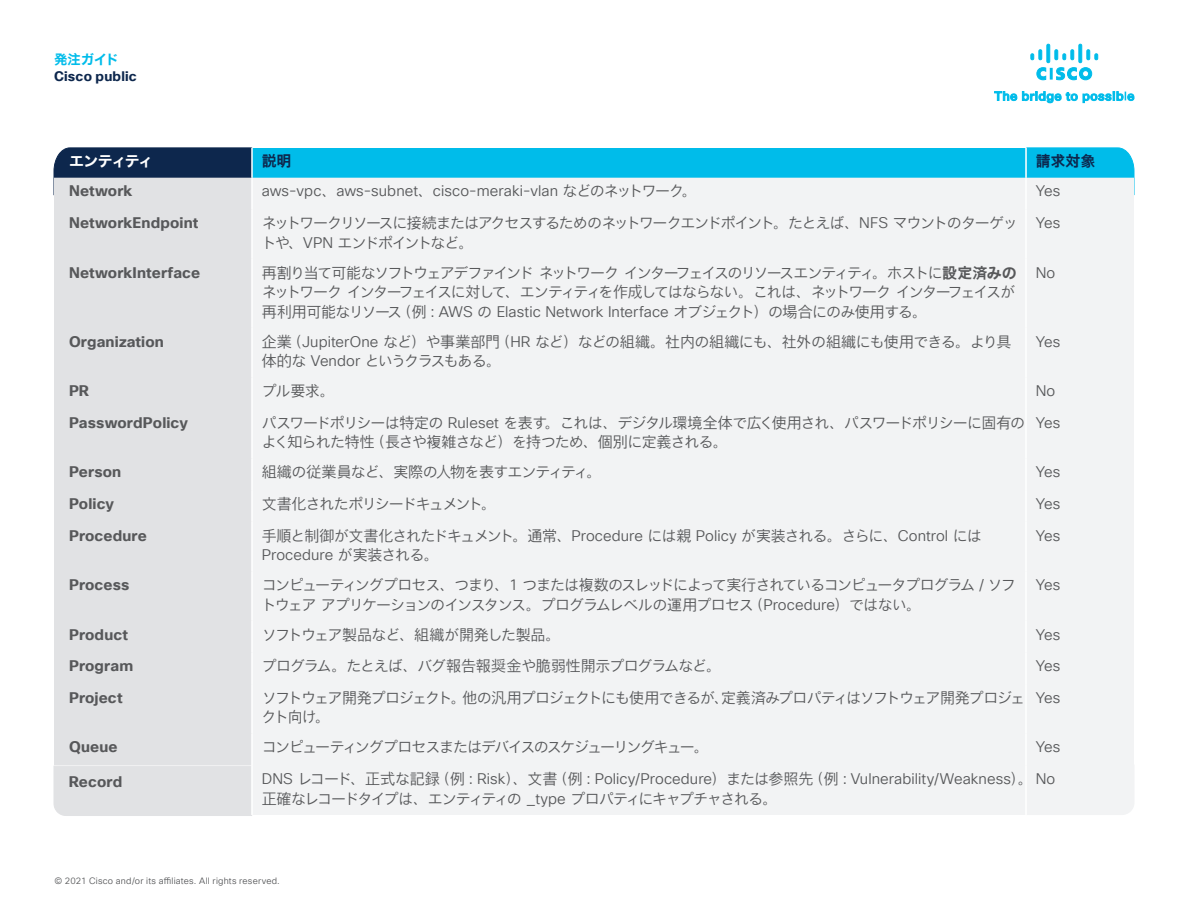
<style>
.page{position:relative;width:1188px;height:918px;background:#fff}
.page>*{position:absolute;margin:0;border:0;box-sizing:border-box;transform-origin:0 0}
.P_-_Paragraph_Style7{font:15px/19.5px "Cisco Sans JPN Light";letter-spacing:-.075em;color:#57585a}
.P_-_Paragraph_Style7-2{font:15px/19.5px "Cisco Sans JPN Light";letter-spacing:-.045em;color:#57585a}
.P_-_Paragraph_Style8{font:700 15px "Cisco Sans TT";letter-spacing:.01em;color:#57585a}
.P_-_Paragraph_Style7-3{font:15px "Cisco Sans TT Light";letter-spacing:.005em;color:#57585a}
.P_-_Paragraph_Style7-4{font:15px "Cisco Sans JPN Light";letter-spacing:-.1em;color:#57585a}
.P_-_Paragraph_Style7-5{font:15px "Cisco Sans JPN Light";letter-spacing:-.03em;color:#57585a}
.P_-_Paragraph_Style8-2{font:15px "Cisco Sans JPN Bold";letter-spacing:-.105em;color:#fff}
.P_-_Paragraph_Style7-6{font:15px "Cisco Sans JPN Bold";letter-spacing:-.005em;color:#0d274d}
.Paragraph_Style1{font:700 13.5px "Cisco Sans TT";letter-spacing:.015em;color:#0d274d}
.Paragraph_Style1-2{font:13.5px "Cisco Sans JPN Bold";letter-spacing:-.03em;color:#00bcea}
.P_-_Paragraph_Style1{font:9px "Cisco Sans TT Light";letter-spacing:.025em;color:#57585a}
.s1{font-family:"Cisco Sans JPN Light"}
.s2{font-family:"Cisco Sans TT Light"}
.s3{font-family:"Cisco Sans JPN Bold"}
</style>
<div class="page">
<svg style="left:995px;top:92px;width:82px;height:11px"></svg>
<svg style="left:1083px;top:92px;width:51px;height:11px"></svg>
<svg style="left:1031px;top:44px;width:67px;height:36px"></svg>
<div style="left:54px;top:148px;width:197px;height:30px;background:#0d274d"></div>
<div style="left:1027px;top:148px;width:107px;height:30px;background:#00bcea"></div>
<div style="left:54px;top:766px;width:198px;height:50px;background:#e1e2e4"></div>
<div style="left:252px;top:148px;width:774px;height:30px;background:#00bcea"></div>
<div style="left:54px;top:178px;width:197px;height:587px;background:#e1e2e4"></div>
<div style="left:253px;top:178px;width:881px;height:637px;background:#f2f3f4"></div>
<hr style="left:251px;top:148px;width:2px;height:30px;background:#fff">
<hr style="left:1025px;top:148px;width:2px;height:30px;background:#fff">
<hr style="left:1025px;top:178px;width:2px;height:31px;background:#fff">
<hr style="left:1025px;top:209px;width:2px;height:50px;background:#fff">
<hr style="left:1025px;top:259px;width:2px;height:69px;background:#fff">
<hr style="left:1025px;top:328px;width:2px;height:49px;background:#fff">
<hr style="left:1025px;top:377px;width:2px;height:32px;background:#fff">
<hr style="left:1025px;top:409px;width:2px;height:49px;background:#fff">
<hr style="left:1025px;top:458px;width:2px;height:32px;background:#fff">
<hr style="left:1025px;top:490px;width:2px;height:32px;background:#fff">
<hr style="left:1025px;top:522px;width:2px;height:49px;background:#fff">
<hr style="left:1025px;top:571px;width:2px;height:50px;background:#fff">
<hr style="left:1025px;top:621px;width:2px;height:31px;background:#fff">
<hr style="left:1025px;top:652px;width:2px;height:32px;background:#fff">
<hr style="left:1025px;top:684px;width:2px;height:50px;background:#fff">
<hr style="left:1025px;top:734px;width:2px;height:31px;background:#fff">
<hr style="left:251px;top:765px;width:2px;height:50px;background:#fff">
<hr style="left:1025px;top:765px;width:2px;height:50px;background:#fff">
<p class="Paragraph_Style1-2" style="left:54px;top:51px;width:66px">発注ガイド</p>
<p class="Paragraph_Style1" style="left:54px;top:67px;width:84px">Cisco public</p>
<p class="P_-_Paragraph_Style8-2" style="left:69px;top:151px;width:86px">エンティティ</p>
<p class="P_-_Paragraph_Style7-6" style="left:262px;top:151px;width:31px">説明</p>
<p class="P_-_Paragraph_Style7-6" style="left:1036px;top:151px;width:61px">請求対象</p>
<p class="P_-_Paragraph_Style8" style="left:69px;top:181px;width:65px">Network</p>
<p class="P_-_Paragraph_Style7-3" style="left:262px;top:181px;width:436px">aws-vpc<span class="s1">、</span>aws-subnet<span class="s1">、</span>cisco-meraki-vlan <span class="s1">などのネットワーク。</span></p>
<p class="P_-_Paragraph_Style7-3" style="left:1036px;top:181px;width:26px">Yes</p>
<p class="P_-_Paragraph_Style8" style="left:69px;top:213px;width:131px">NetworkEndpoint</p>
<p class="P_-_Paragraph_Style7" style="left:262px;top:214px;width:758px">ネットワークリソースに接続またはアクセスするためのネットワークエンドポイント。たとえば、<span class="s2">NFS</span> マウントのターゲットや、<span class="s2">VPN</span> エンドポイントなど。</p>
<p class="P_-_Paragraph_Style7-3" style="left:1036px;top:213px;width:26px">Yes</p>
<p class="P_-_Paragraph_Style8" style="left:69px;top:263px;width:133px">NetworkInterface</p>
<p class="P_-_Paragraph_Style7" style="left:262px;top:264px;width:756px;text-align:justify">再割り当て可能なソフトウェアデファインドネットワークインターフェイスのリソースエンティティ。ホストに<span class="s3">設定済みの</span>ネットワークインターフェイスに対して、エンティティを作成してはならない。これは、ネットワークインターフェイスが再利用可能なリソース（例：<span class="s2">AWS</span> の <span class="s2">Elastic Network Interface</span> オブジェクト）の場合にのみ使用する。</p>
<p class="P_-_Paragraph_Style7-3" style="left:1036px;top:263px;width:21px">No</p>
<p class="P_-_Paragraph_Style8" style="left:69px;top:332px;width:96px">Organization</p>
<p class="P_-_Paragraph_Style7-2" style="left:262px;top:333px;width:751px">企業（<span class="s2">JupiterOne</span> など）や事業部門（<span class="s2">HR</span> など）などの組織。社内の組織にも、社外の組織にも使用できる。より具体的な <span class="s2">Vendor</span> というクラスもある。</p>
<p class="P_-_Paragraph_Style7-3" style="left:1036px;top:332px;width:26px">Yes</p>
<p class="P_-_Paragraph_Style8" style="left:69px;top:381px;width:22px">PR</p>
<p class="P_-_Paragraph_Style7" style="left:262px;top:382px;width:75px">プル要求。</p>
<p class="P_-_Paragraph_Style7-3" style="left:1036px;top:381px;width:21px">No</p>
<p class="P_-_Paragraph_Style8" style="left:69px;top:413px;width:121px">PasswordPolicy</p>
<p class="P_-_Paragraph_Style7" style="left:262px;top:414px;width:765px">パスワードポリシーは特定の <span class="s2">Ruleset</span> を表す。これは、デジタル環境全体で広く使用され、パスワードポリシーに固有のよく知られた特性（長さや複雑さなど）を持つため、個別に定義される。</p>
<p class="P_-_Paragraph_Style7-3" style="left:1036px;top:413px;width:26px">Yes</p>
<p class="P_-_Paragraph_Style8" style="left:69px;top:462px;width:54px">Person</p>
<p class="P_-_Paragraph_Style7-2" style="left:262px;top:463px;width:341px">組織の従業員など、実際の人物を表すエンティティ。</p>
<p class="P_-_Paragraph_Style7-3" style="left:1036px;top:462px;width:26px">Yes</p>
<p class="P_-_Paragraph_Style8" style="left:69px;top:494px;width:47px">Policy</p>
<p class="P_-_Paragraph_Style7" style="left:262px;top:495px;width:236px">文書化されたポリシードキュメント。</p>
<p class="P_-_Paragraph_Style7-3" style="left:1036px;top:494px;width:26px">Yes</p>
<p class="P_-_Paragraph_Style8" style="left:69px;top:526px;width:79px">Procedure</p>
<p class="P_-_Paragraph_Style7" style="left:262px;top:527px;width:721px">手順と制御が文書化されたドキュメント。通常、<span class="s2">Procedure</span> には親 <span class="s2">Policy</span> が実装される。さらに、<span class="s2">Control</span> には<br><span class="s2">Procedure</span> が実装される。</p>
<p class="P_-_Paragraph_Style7-3" style="left:1036px;top:526px;width:26px">Yes</p>
<p class="P_-_Paragraph_Style8" style="left:69px;top:575px;width:62px">Process</p>
<p class="P_-_Paragraph_Style7" style="left:262px;top:576px;width:756px">コンピューティングプロセス、つまり、<span class="s2">1</span> つまたは複数のスレッドによって実行されているコンピュータプログラム <span class="s2">/</span> ソフトウェアアプリケーションのインスタンス。プログラムレベルの運用プロセス（<span class="s2">Procedure</span>）ではない。</p>
<p class="P_-_Paragraph_Style7-3" style="left:1036px;top:575px;width:26px">Yes</p>
<p class="P_-_Paragraph_Style8" style="left:69px;top:625px;width:61px">Product</p>
<p class="P_-_Paragraph_Style7-5" style="left:262px;top:625px;width:300px">ソフトウェア製品など、組織が開発した製品。</p>
<p class="P_-_Paragraph_Style7-3" style="left:1036px;top:625px;width:26px">Yes</p>
<p class="P_-_Paragraph_Style8" style="left:69px;top:656px;width:66px">Program</p>
<p class="P_-_Paragraph_Style7-2" style="left:262px;top:657px;width:461px">プログラム。たとえば、バグ報告報奨金や脆弱性開示プログラムなど。</p>
<p class="P_-_Paragraph_Style7-3" style="left:1036px;top:656px;width:26px">Yes</p>
<p class="P_-_Paragraph_Style8" style="left:69px;top:688px;width:55px">Project</p>
<p class="P_-_Paragraph_Style7" style="left:262px;top:689px;width:765px">ソフトウェア開発プロジェクト。他の汎用プロジェクトにも使用できるが、定義済みプロパティはソフトウェア開発プロジェクト向け。</p>
<p class="P_-_Paragraph_Style7-3" style="left:1036px;top:688px;width:26px">Yes</p>
<p class="P_-_Paragraph_Style8" style="left:69px;top:737px;width:50px">Queue</p>
<p class="P_-_Paragraph_Style7-4" style="left:262px;top:738px;width:449px">コンピューティングプロセスまたはデバイスのスケジューリングキュー。</p>
<p class="P_-_Paragraph_Style7-3" style="left:1036px;top:737px;width:26px">Yes</p>
<p class="P_-_Paragraph_Style8" style="left:69px;top:772px;width:55px">Record</p>
<p class="P_-_Paragraph_Style7" style="left:262px;top:770px;width:795px"><span class="s2">DNS</span> レコード、正式な記録（例：<span class="s2">Risk</span>）、文書（例：<span class="s2">Policy/Procedure</span>）または参照先（例：<span class="s2">Vulnerability/Weakness</span>）。 <span class="s2">No</span>正確なレコードタイプは、エンティティの <span class="s2">_type</span> プロパティにキャプチャされる。</p>
<p class="P_-_Paragraph_Style1" style="left:54px;top:875px;width:227px">© 2021 Cisco and/or its affiliates. All rights reserved.</p>
</div>
